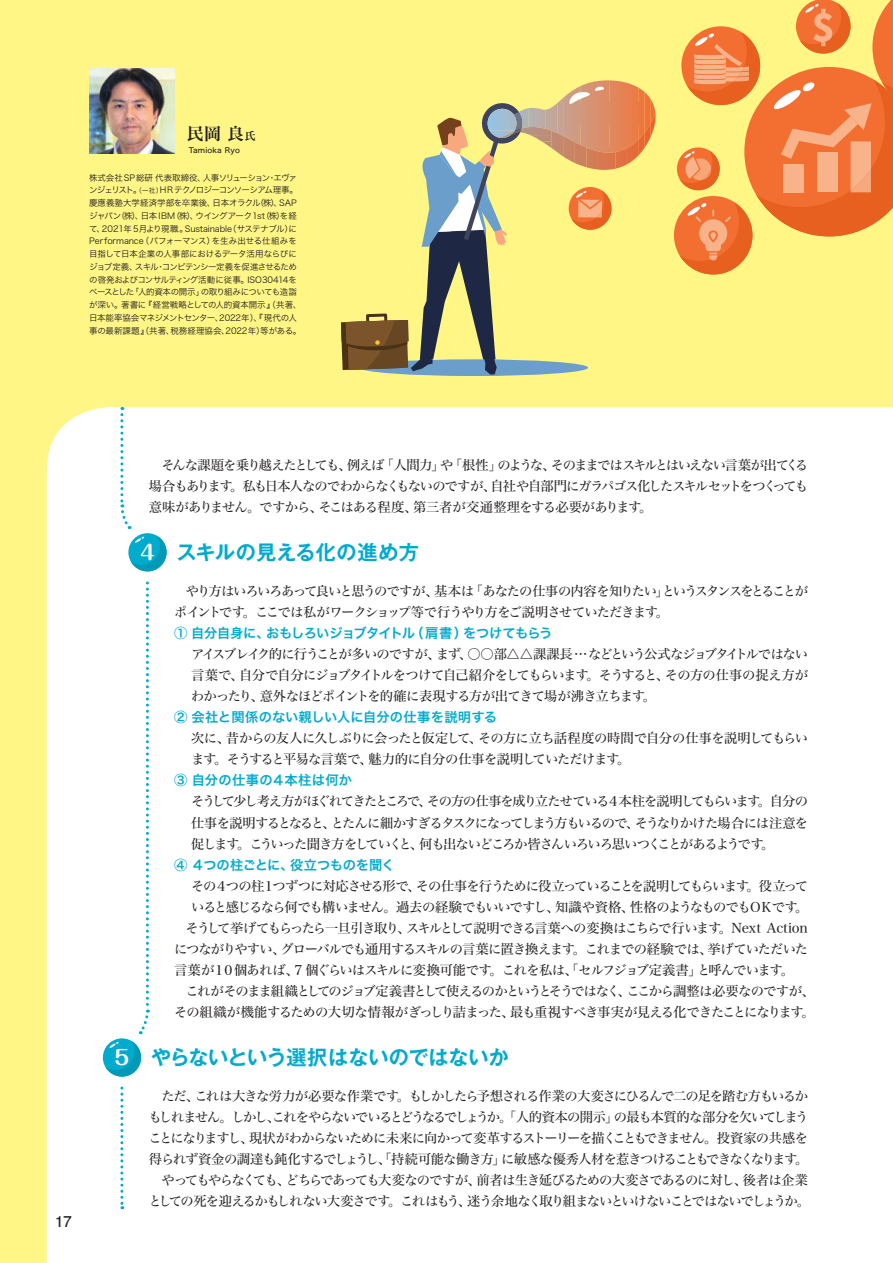
<style>
.page{position:relative;width:893px;height:1263px;background:#fff685}
.page>*{position:absolute;margin:0;border:0;box-sizing:border-box;transform-origin:0 0}
.t1{font:700 20.25px "Gothic MB101 Pro De";letter-spacing:-.01em;color:#00abcd}
.t2{font:700 20.25px "Maru Fo Pro";color:#fff}
.t3{font:16.95px "Hira Min Std W6";color:#231f20}
.t4{font:700 14.85px "Futo Go B101 Pro";color:#231f20}
.t5{font:13.35px/21px "Hira Min Std W4";letter-spacing:-.08em;color:#231f20;text-align:justify}
.t6{font:13.35px/21px "Hira Min Std W4";letter-spacing:-.1em;color:#231f20}
.t7{font:13.35px/21px "Hira Min Std W4";letter-spacing:-.055em;color:#231f20}
.t8{font:13.35px "Hira Kaku Std W6";letter-spacing:-.045em;color:#00abcd}
.t9{font:13.35px "Hira Kaku Std W6";letter-spacing:.01em;color:#00abcd}
.t10{font:13.35px "Hira Kaku Std W6";letter-spacing:-.015em;color:#00abcd}
.t11{font:13.35px "Hira Kaku Std W6";letter-spacing:.015em;color:#00abcd}
.t12{font:8.55px/12.8px "Hira Kaku Std W3";letter-spacing:-.03em;color:#231f20}
.t13{font:7.5px "Hira Kaku Std W5";letter-spacing:.025em;color:#231f20}
.s1{font-size:11.1px}
.s2{font-size:6.75px}
.s3{font-family:"Hira Min Std W4";color:#231f20}
.s4{color:#f4794c}
</style>
<div class="page">
<div style="left:47px;top:407px;width:846px;height:856px;background:#fff"></div>
<img style="left:581px;top:80px;width:58px;height:67px">
<img style="left:639px;top:88px;width:6px;height:44px">
<img style="left:644px;top:92px;width:6px;height:31px">
<img style="left:650px;top:99px;width:6px;height:14px">
<img style="left:611px;top:147px;width:16px;height:1px">
<img style="left:650px;top:113px;width:6px;height:25px">
<img style="left:644px;top:123px;width:6px;height:24px">
<img style="left:639px;top:132px;width:6px;height:23px">
<img style="left:633px;top:139px;width:6px;height:21px">
<img style="left:627px;top:144px;width:6px;height:20px">
<img style="left:611px;top:148px;width:16px;height:22px">
<div style="left:674px;top:196px;width:78px;height:78px;background:#f36f31;border-radius:50%"></div>
<div style="left:677px;top:147px;width:43px;height:43px;background:#f36f31;border-radius:50%"></div>
<svg style="left:341px;top:86px;width:270px;height:334px"></svg>
<svg style="left:679px;top:0;width:214px;height:274px"></svg>
<div style="left:121px;top:526px;width:53px;height:53px;border:15px solid #fff;border-radius:50%"></div>
<div style="left:95px;top:1031px;width:54px;height:53px;border:15px solid #fff;border-radius:50%"></div>
<img style="left:89px;top:68px;width:85px;height:85px">
<div style="left:103px;top:1038px;width:38px;height:38px;background:#00abcd;border-radius:50%"></div>
<svg style="left:106px;top:407px;width:61px;height:802px;background:#eef9fb"></svg>
<p class="t3" style="left:187px;top:122px;width:71px">民岡 良 <span class="s1">氏</span></p>
<p class="t13" style="left:189px;top:144px;width:53px">Tamioka Ryo</p>
<p class="t12" style="left:89px;top:171px;width:214px">株式会社 SP 総研 代表取締役、人事ソリューション・エヴァンジェリスト。<span class="s2">（一社）</span>H R テクノロジーコンソーシアム理事。慶應義塾大学経済学部を卒業後、日本オラクル（株）、SAPジャパン（株）、日本 I BM（株）、ウイングアーク１st（株）を経て、2021年5月より現職。Sustainable（サステナブル）にPerformance（パフォーマンス）を生み出せる仕組みを目指して日本企業の人事部におけるデータ活用ならびにジョブ定義、スキル・コンピテンシー定義を促進させるための啓発およびコンサルティング活動に従事。ISO 30414をベースとした「人的資本の開示」の取り組みについても造詣が深い。著書に『経営戦略としての人的資本開示』（共著、日本能率協会マネジメントセンター、2022年）、『現代の人事の最新課題』（共著、税務経理協会、2022年）等がある。</p>
<p class="t4" style="left:55px;top:1210px;width:18px">17</p>
<h1 class="t2" style="left:114px;top:1041px;width:16px">5</h1>
<p class="t5" style="left:149px;top:454px;width:661px;text-indent:13px">そんな課題を乗り越えたとしても、例えば「人間力」や「根性」のような、そのままではスキルとはいえない言葉が出てくる場合もあります。私も日本人なのでわからなくもないのですが、自社や自部門にガラパゴス化したスキルセットをつくっても意味がありません。ですから、そこはある程度、第三者が交通整理をする必要があります。</p>
<h1 class="t2" style="left:140px;top:536px;width:16px">4</h1>
<h1 class="t1" style="left:176px;top:535px;width:244px">スキルの見える化の進め方</h1>
<p class="t6" style="left:174px;top:580px;width:635px;text-indent:12px">やり方はいろいろあって良いと思うのですが、基本は「あなたの仕事の内容を知りたい」というスタンスをとることがポイントです。ここでは私がワークショップ等で行うやり方をご説明させていただきます。</p>
<p class="t8" style="left:174px;top:623px;width:406px">① 自分自身に、おもしろいジョブタイトル（肩書）をつけてもらう<span class="s3">　　</span></p>
<p class="t5" style="left:191px;top:643px;width:618px">アイスブレイク的に行うことが多いのですが、まず、〇〇部△△課課長…などという公式なジョブタイトルではない言葉で、自分で自分にジョブタイトルをつけて自己紹介をしてもらいます。そうすると、その方の仕事の捉え方がわかったり、意外なほどポイントを的確に表現する方が出てきて場が沸き立ちます。</p>
<p class="t9" style="left:174px;top:707px;width:351px">② 会社と関係のない親しい人に自分の仕事を説明する<span class="s4">　　</span></p>
<p class="t7" style="left:191px;top:728px;width:618px">次に、昔からの友人に久しぶりに会ったと仮定して、その方に立ち話程度の時間で自分の仕事を説明してもらいます。そうすると平易な言葉で、魅力的に自分の仕事を説明していただけます。</p>
<p class="t11" style="left:174px;top:770px;width:207px">③ 自分の仕事の４本柱は何か<span class="s3">　　</span></p>
<p class="t5" style="left:191px;top:791px;width:618px">そうして少し考え方がほぐれてきたところで、その方の仕事を成り立たせている４本柱を説明してもらいます。自分の仕事を説明するとなると、とたんに細かすぎるタスクになってしまう方もいるので、そうなりかけた場合には注意を促します。こういった聞き方をしていくと、何も出ないどころか皆さんいろいろ思いつくことがあるようです。</p>
<p class="t10" style="left:174px;top:854px;width:249px">④ 4つの柱ごとに、役立つものを聞く<span class="s3">　　</span></p>
<p class="t5" style="left:191px;top:875px;width:618px">その４つの柱１つずつに対応させる形で、その仕事を行うために役立っていることを説明してもらいます。役立って</p>
<p class="t6" style="left:191px;top:896px;width:619px">いると感じるなら何でも構いません。過去の経験でもいいですし、知識や資格、性格のようなものでもＯＫです。</p>
<p class="t5" style="left:186px;top:917px;width:624px">そうして挙げてもらったら一旦引き取り、スキルとして説明できる言葉への変換はこちらで行います。Next Action</p>
<p class="t5" style="left:174px;top:938px;width:635px">につながりやすい、グローバルでも通用するスキルの言葉に置き換えます。これまでの経験では、挙げていただいた</p>
<p class="t7" style="left:174px;top:959px;width:621px">言葉が１０個あれば、7 個ぐらいはスキルに変換可能です。これを私は、「セルフジョブ定義書」と呼んでいます。</p>
<p class="t5" style="left:186px;top:980px;width:631px">これがそのまま組織としてのジョブ定義書として使えるのかというとそうではなく、ここから調整は必要なのですが、</p>
<p class="t5" style="left:174px;top:1001px;width:642px">その組織が機能するための大切な情報がぎっしり詰まった、最も重視すべき事実が見える化できたことになります。</p>
<h1 class="t1" style="left:151px;top:1041px;width:359px">やらないという選択はないのではないか</h1>
<p class="t5" style="left:148px;top:1085px;width:663px;text-align:right">ただ、これは大きな労力が必要な作業です。もしかしたら予想される作業の大変さにひるんで二の足を踏む方もいるかもしれません。しかし、これをやらないでいるとどうなるでしょうか。「人的資本の開示」の最も本質的な部分を欠いてしまうことになりますし、現状がわからないために未来に向かって変革するストーリーを描くこともできません。投資家の共感を得られず資金の調達も鈍化するでしょうし、「持続可能な働き方」に敏感な優秀人材を惹きつけることもできなくなります。やってもやらなくても、どちらであっても大変なのですが、前者は生き延びるための大変さであるのに対し、後者は企業としての死を迎えるかもしれない大変さです。これはもう、迷う余地なく取り組まないといけないことではないでしょうか。</p>
</div>
